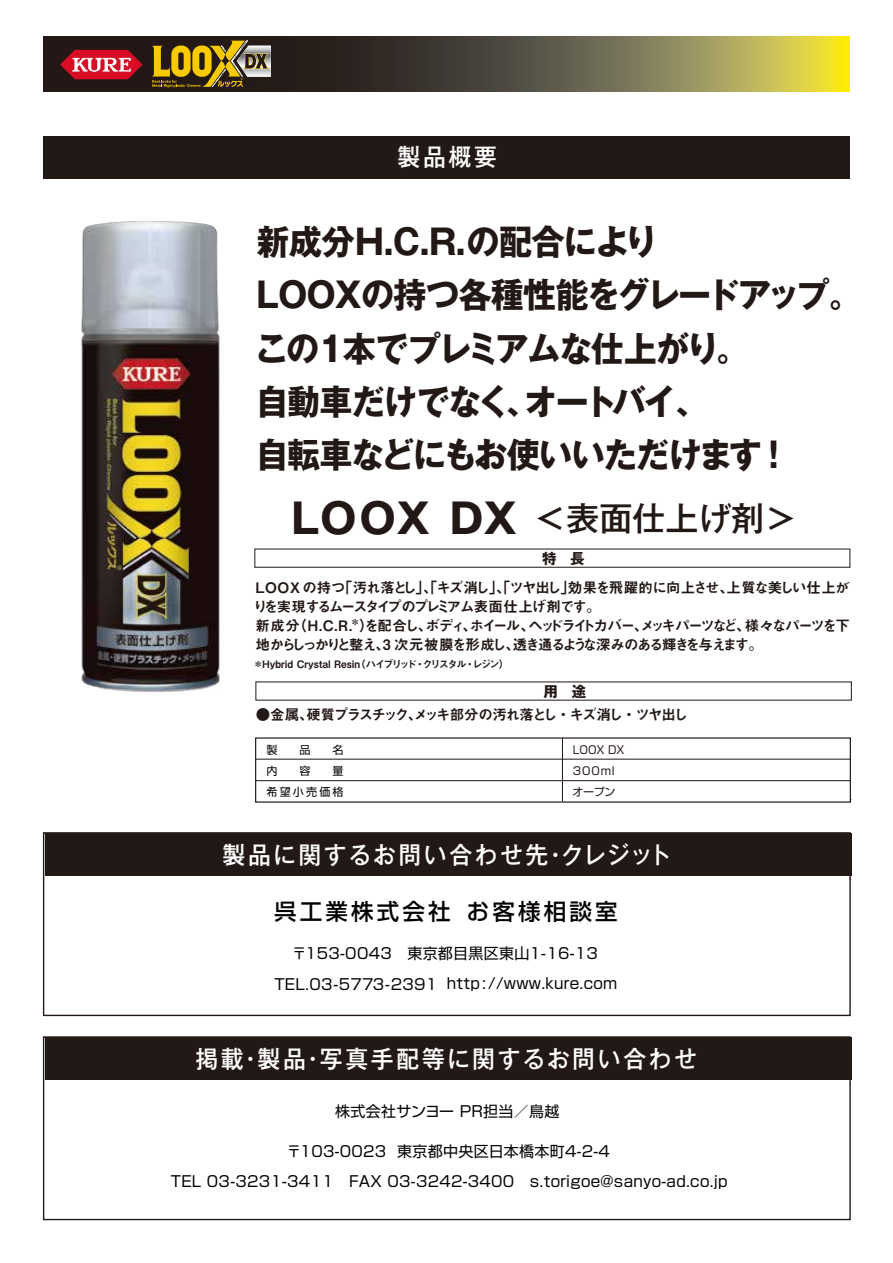
<style>
.page{position:relative;width:893px;height:1263px;background:#fff}
.page>*{position:absolute;margin:0;border:0;box-sizing:border-box;transform-origin:0 0}
.t1{font:700 34.8px/53.1px "Gothic MB101 Pro";letter-spacing:-.035em;color:#221815;scale:.95 1}
.t2{font:500 33px "Gothic MB101";color:#221815}
.t3{font:500 24px "Gothic MB101 Pro";letter-spacing:.11em;color:#fff;scale:.95 1}
.t4{font:500 22.5px "Shin Go Pro";letter-spacing:.14em;color:#040000}
.t5{font:15px/30px "Shin Go Pro";letter-spacing:.02em;color:#040000;text-align:center}
.t6{font:14.55px/18.9px "Midashi Go Pro MB31";letter-spacing:-.105em;color:#221815}
.t7{font:700 14.55px "Gothic MB101 Pro";color:#221815}
.t8{font:10.95px/21px "Shin Go Pro";color:#221815;scale:.95 1}
.t9{font:10.95px/21px "Shin Go Pro";letter-spacing:.2em;color:#040000;text-align:right}
.t10{font:10.2px "Midashi Go Pro MB31";color:#221815}
.s1{font-weight:700;font-size:41.25px}
</style>
<div class="page">
<img style="left:81px;top:221px;width:235px;height:476px">
<div style="left:43px;top:136px;width:807px;height:42px;background:#221815"></div>
<div style="left:43px;top:832px;width:808px;height:184px;border:1px solid #221815"></div>
<hr style="left:562px;top:738px;width:1px;height:63px;background:#221815">
<hr style="left:256px;top:759px;width:594px;height:1px;background:#221815">
<hr style="left:256px;top:780px;width:594px;height:1px;background:#221815">
<div style="left:45px;top:833px;width:806px;height:42px;background:#221815"></div>
<div style="left:43px;top:1036px;width:808px;height:184px;border:1px solid #221815"></div>
<div style="left:45px;top:1037px;width:806px;height:43px;background:#221815"></div>
<svg style="left:44px;top:36px;width:806px;height:55px"></svg>
<svg style="left:60px;top:50px;width:83px;height:29px"></svg>
<svg style="left:152px;top:41px;width:119px;height:47px"></svg>
<h3 class="t3" style="left:398px;top:137px;width:106px">製品概要</h3>
<h1 class="t1" style="left:255px;top:211px;width:640px">新成分H.C.R.の配合により<br>LOOXの持つ各種性能をグレードアップ。この１本でプレミアムな仕上がり。<br>自動車だけでなく、オートバイ、<br>自転車などにもお使いいただけます！</h1>
<h2 class="t2" style="left:292px;top:495px;width:507px"><span class="s1">LOOX DX</span> ＜表面仕上げ剤＞</h2>
<p class="t7" style="left:542px;top:546px;width:44px">特　長</p>
<p class="t6" style="left:253px;top:577px;width:598px">LOOX の持つ「汚れ落とし」、「キズ消し」、「ツヤ出し」効果を飛躍的に向上させ、上質な美しい仕上がりを実現するムースタイプのプレミアム表面仕上げ剤です。<br>新成分（H.C.R.<sup>＊</sup>）を配合し、ボディ、ホイール、ヘッドライトカバー、メッキパーツなど、様々なパーツを下地からしっかりと整え、3 次元被膜を形成し、透き通るような深みのある輝きを与えます。</p>
<p class="t10" style="left:253px;top:655px;width:257px">＊Hybrid Crystal Resin（ハイブリッド・クリスタル・レジン）</p>
<p class="t7" style="left:544px;top:679px;width:44px">用　途</p>
<p class="t6" style="left:256px;top:703px;width:434px">●金属、硬質プラスチック、メッキ部分の汚れ落とし・キズ消し・ツヤ出し</p>
<p class="t9" style="left:266px;top:738px;width:13px">製</p>
<p class="t9" style="left:300px;top:738px;width:13px">品</p>
<p class="t9" style="left:333px;top:738px;width:13px">名</p>
<p class="t9" style="left:266px;top:759px;width:13px">内</p>
<p class="t9" style="left:300px;top:759px;width:13px">容</p>
<p class="t9" style="left:266px;top:759px;width:79px">量<br>希望小売価格</p>
<p class="t8" style="left:573px;top:738px;width:56px">LOOX DX<br>300mlオープン</p>
<h3 class="t3" style="left:223px;top:834px;width:474px">製品に関するお問い合わせ先・クレジット</h3>
<h3 class="t4" style="left:274px;top:893px;width:345px">呉工業株式会社 お客様相談室</h3>
<p class="t5" style="left:274px;top:937px;width:345px">〒153-0043　東京都目黒区東山1-16-13<br>TEL.03-5773-2391 http: //www.kure.com</p>
<h3 class="t3" style="left:195px;top:1039px;width:529px">掲載・製品・写真手配等に関するお問い合わせ</h3>
<p class="t5" style="left:335px;top:1094px;width:226px">株式会社サンヨー PR担当／鳥越</p>
<p class="t5" style="left:171px;top:1135px;width:558px">〒103-0023 東京都中央区日本橋本町4-2-4<br>TEL 03-3231-3411　FAX 03-3242-3400　s.torigoe@sanyo-ad.co.jp</p>
</div>
